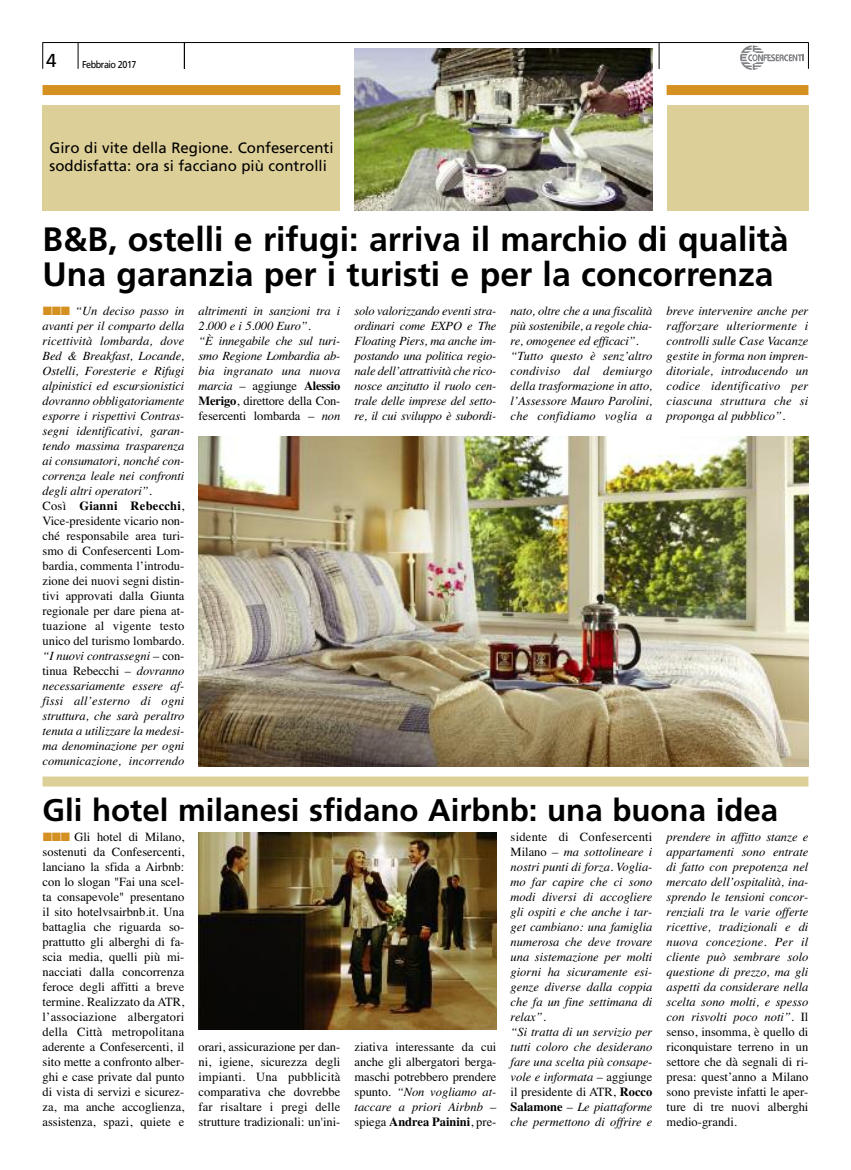
<style>
.page{position:relative;width:851px;height:1170px;background:#fff}
.page>*{position:absolute;margin:0;border:0;box-sizing:border-box;transform-origin:0 0}
.t1{font:700 33.75px/35px "Frutiger LT";color:#000}
.t2{font:700 31.25px "Frutiger LT";color:#000}
.t3{font:18.75px "Frutiger LT";color:#000}
.t4{font:15px/18px "Frutiger LT";color:#000}
.t5{font:italic 12.5px/15px "Times";color:#000}
.t6{font:12.5px/15px "Times";color:#000;text-align:justify}
.t7{font:10px "Frutiger LT";letter-spacing:-.05em;color:#000;scale:.9 1}
.s1{font-family:"DTC Rough X01";font-style:normal;color:#d49021}
.s2{font-style:normal}
.s3{font-weight:700;font-style:normal}
.s4{font-family:"DTC Rough X01";color:#d49021}
.s5{font-style:italic}
.s6{font-weight:700}
</style>
<div class="page">
<img style="left:198px;top:832px;width:298px;height:197px">
<img style="left:354px;top:49px;width:298px;height:161px">
<svg style="left:42px;top:43px;width:1px;height:26px"></svg>
<svg style="left:78px;top:43px;width:1px;height:26px"></svg>
<svg style="left:184px;top:43px;width:1px;height:26px"></svg>
<svg style="left:658px;top:43px;width:1px;height:26px"></svg>
<hr style="left:43px;top:42px;width:765px;height:1px;background:#000">
<svg style="left:740px;top:43px;width:69px;height:27px"></svg>
<div style="left:43px;top:105px;width:297px;height:105px;background:#ddcf98"></div>
<div style="left:666px;top:105px;width:142px;height:105px;background:#ddcf98"></div>
<div style="left:666px;top:85px;width:142px;height:10px;background:#d49021"></div>
<div style="left:43px;top:85px;width:297px;height:10px;background:#d49021"></div>
<div style="left:43px;top:776px;width:765px;height:10px;background:#ddcf98"></div>
<img style="left:198px;top:436px;width:610px;height:330px">
<h3 class="t3" style="left:46px;top:53px;width:12px">4</h3>
<p class="t7" style="left:82px;top:60px;width:62px">Febbraio 2017</p>
<p class="t4" style="left:50px;top:140px;width:285px">Giro di vite della Regione. Confesercenti soddisfatta: ora si facciano più controlli</p>
<h1 class="t1" style="left:43px;top:224px;width:747px">B&amp;B, ostelli e rifugi: arriva il marchio di qualità<br>Una garanzia per i turisti e per la concorrenza</h1>
<p class="t5" style="left:43px;top:303px;width:143px"><span class="s1">444</span> “Un deciso passo in avanti per il comparto della ricettività lombarda, dove<br>Bed &amp; Breakfast, Locande,<br>Ostelli, Foresterie e Rifugi alpinistici ed escursionistici dovranno obbligatoriamente esporre i rispettivi Contras&shy;segni identificativi, garan&shy;tendo massima trasparenza ai consumatori, nonché con&shy;correnza leale nei confronti degli altri operatori”<span class="s2">.<br>Così</span> <span class="s3">Gianni Rebecchi</span><span class="s2">,<br>Vice-presidente vicario non&shy;ché responsabile area turi&shy;smo di Confesercenti Lom&shy;bardia, commenta l’introdu&shy;zione dei nuovi segni distin&shy;tivi approvati dalla Giunta regionale per dare piena at&shy;tuazione al vigente testo unico del turismo lombardo. </span>“I nuovi contrassegni <span class="s2">– con&shy;tinua Rebecchi –</span> dovranno necessariamente essere af&shy;fissi all’esterno di ogni struttura, che sarà peraltro tenuta a utilizzare la medesi&shy;ma denominazione per ogni comunicazione, incorrendo</p>
<p class="t5" style="left:198px;top:303px;width:143px">altrimenti in sanzioni tra i<br>2.000 e i 5.000 Euro”.<br>“È innegabile che sul turi&shy;smo Regione Lombardia ab&shy;bia ingranato una nuova marcia <span class="s2">– aggiunge</span> <span class="s3">Alessio<br>Merigo</span><span class="s2">, direttore della Con&shy;fesercenti lombarda –</span> non</p>
<p class="t5" style="left:354px;top:303px;width:143px;text-align:justify">solo valorizzando eventi stra&shy;ordinari come EXPO e The Floating Piers, ma anche im&shy;postando una politica regio&shy;nale dell’attrattività che rico&shy;nosce anzitutto il ruolo cen&shy;trale delle imprese del setto&shy;re, il cui sviluppo è subordi-</p>
<p class="t5" style="left:510px;top:303px;width:143px">nato, oltre che a una fiscalità più sostenibile, a regole chia&shy;re, omogenee ed efficaci”. “Tutto questo è senz’altro condiviso dal demiurgo della trasformazione in atto, l’Assessore Mauro Parolini, che confidiamo voglia a</p>
<p class="t5" style="left:666px;top:303px;width:143px;text-align:justify">breve intervenire anche per rafforzare ulteriormente i controlli sulle Case Vacanze gestite in forma non impren&shy;ditoriale, introducendo un codice identificativo per ciascuna struttura che si proponga al pubblico”.</p>
<h2 class="t2" style="left:43px;top:797px;width:737px">Gli hotel milanesi sfidano Airbnb: una buona idea</h2>
<p class="t6" style="left:42px;top:828px;width:143px"><span class="s4">444</span> Gli hotel di Milano, sostenuti da Confesercenti, lanciano la sfida a Airbnb: con lo slogan "Fai una scel&shy;ta consapevole" presentano il sito hotelvsairbnb.it. Una battaglia che riguarda so&shy;prattutto gli alberghi di fa&shy;scia media, quelli più mi&shy;nacciati dalla concorrenza feroce degli affitti a breve termine. Realizzato da ATR, l’associazione albergatori della Città metropolitana aderente a Confesercenti, il sito mette a confronto alber&shy;ghi e case private dal punto di vista di servizi e sicurez&shy;za, ma anche accoglienza, assistenza, spazi, quiete e</p>
<p class="t6" style="left:198px;top:1038px;width:143px">orari, assicurazione per dan&shy;ni, igiene, sicurezza degli impianti. Una pubblicità comparativa che dovrebbe far risaltare i pregi delle strutture tradizionali: un'ini-</p>
<p class="t6" style="left:354px;top:1038px;width:143px">ziativa interessante da cui anche gli albergatori berga&shy;maschi potrebbero prendere spunto. <span class="s5">“Non vogliamo at&shy;taccare a priori Airbnb</span> – spiega <span class="s6">Andrea Painini</span>, pre-</p>
<p class="t5" style="left:510px;top:828px;width:143px"><span class="s2">sidente di Confesercenti<br>Milano –</span> ma sottolineare i nostri punti di forza. Voglia&shy;mo far capire che ci sono modi diversi di accogliere gli ospiti e che anche i tar&shy;get cambiano: una famiglia numerosa che deve trovare una sistemazione per molti giorni ha sicuramente esi&shy;genze diverse dalla coppia che fa un fine settimana di relax”.<br>“Si tratta di un servizio per tutti coloro che desiderano fare una scelta più consape&shy;vole e informata <span class="s2">– aggiunge il presidente di ATR,</span> <span class="s3">Rocco<br>Salamone</span> <span class="s2">–</span> Le piattaforme che permettono di offrire e</p>
<p class="t5" style="left:666px;top:828px;width:143px;text-align:justify">prendere in affitto stanze e appartamenti sono entrate di fatto con prepotenza nel mercato dell’ospitalità, ina&shy;sprendo le tensioni concor&shy;renziali tra le varie offerte ricettive, tradizionali e di nuova concezione. Per il cliente può sembrare solo questione di prezzo, ma gli aspetti da considerare nella scelta sono molti, e spesso con risvolti poco noti”<span class="s2">. Il senso, insomma, è quello di riconquistare terreno in un settore che dà segnali di ri&shy;presa: quest’anno a Milano sono previste infatti le aper&shy;ture di tre nuovi alberghi medio-grandi.</span></p>
</div>
